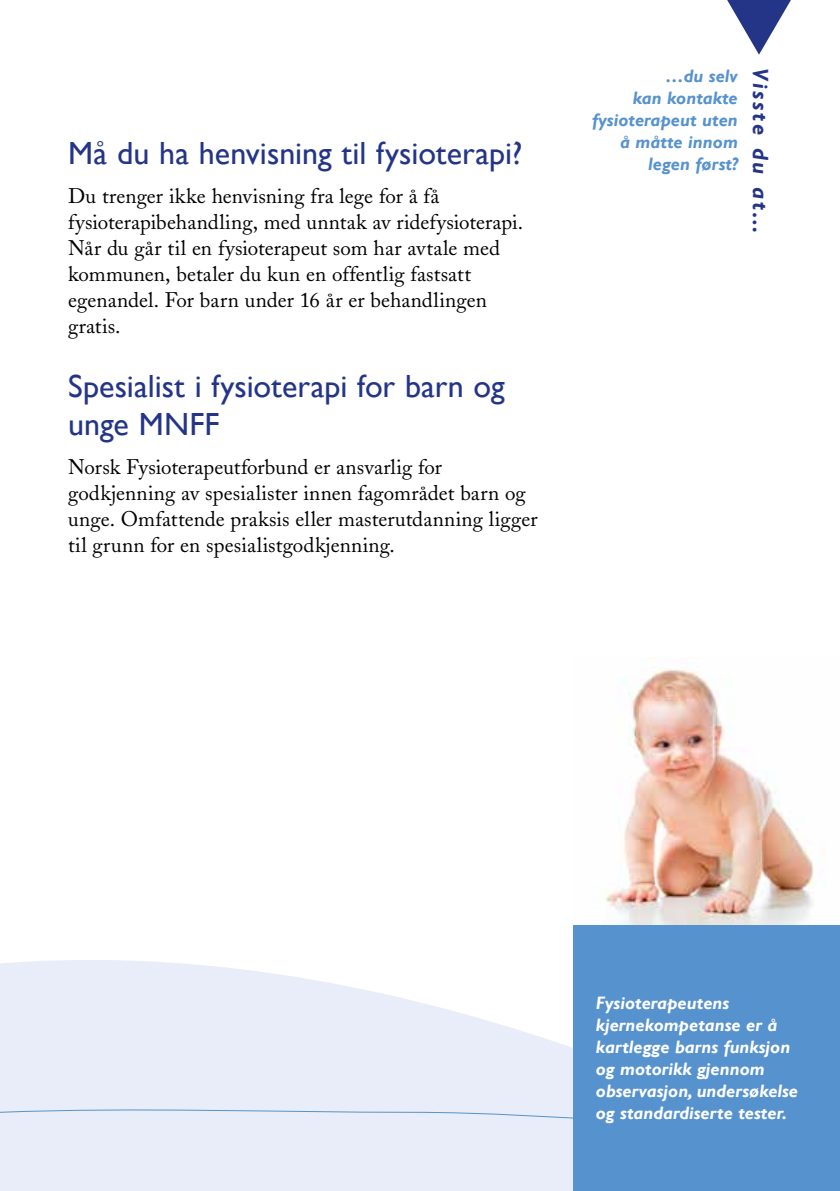
<style>
.page{position:relative;width:840px;height:1191px;background:#fff}
.page>*{position:absolute;margin:0;border:0;box-sizing:border-box;transform-origin:0 0}
.t1{font:32px/38px "Gill Sans";color:#243588}
.t2{font:italic 700 22px "Gill Sans";letter-spacing:.125em;color:#243588}
.t3{font:21px/26px "Adobe Caslon";letter-spacing:.005em;color:#000}
.t4{font:italic 700 18px/22px "Gill Sans";color:#fff}
.t5{font:italic 700 18px/22px "Gill Sans";color:#5692ce;text-align:right}
</style>
<div class="page">
<svg style="left:0;top:960px;width:573px;height:231px;background:#eaeff9"></svg>
<svg style="left:0;top:1104px;width:573px;height:24px;background:#e1e9f7"></svg>
<svg style="left:727px;top:0;width:63px;height:55px"></svg>
<div style="left:573px;top:924px;width:266px;height:267px;background:#5692ce"></div>
<img style="left:605px;top:658px;width:220px;height:266px">
<h1 class="t1" style="left:68px;top:135px;width:455px">Må du ha henvisning til fysioterapi?</h1>
<p class="t3" style="left:68px;top:183px;width:456px">Du trenger ikke henvisning fra lege for å få fysioterapibehandling, med unntak av ridefysioterapi.<br>Når du går til en fysioterapeut som har avtale med kommunen, betaler du kun en offentlig fastsatt egenandel. For barn under 16 år er behandlingen gratis.</p>
<h1 class="t1" style="left:68px;top:368px;width:438px">Spesialist i fysioterapi for barn og unge MNFF</h1>
<p class="t3" style="left:68px;top:454px;width:470px">Norsk Fysioterapeutforbund er ansvarlig for godkjenning av spesialister innen fagområdet barn og unge. Omfattende praksis eller masterutdanning ligger til grunn for en spesialistgodkjenning.</p>
<p class="t5" style="left:591px;top:65px;width:147px">…du selv<br>kan kontakte fysioterapeut uten å måtte innom legen først?</p>
<p class="t2" style="left:772px;top:68px;width:168px;rotate:90deg">Visste du at…</p>
<p class="t4" style="left:595px;top:992px;width:204px">Fysioterapeutens kjernekompetanse er å kartlegge barns funksjon og motorikk gjennom observasjon, undersøkelse og standardiserte tester.</p>
</div>
